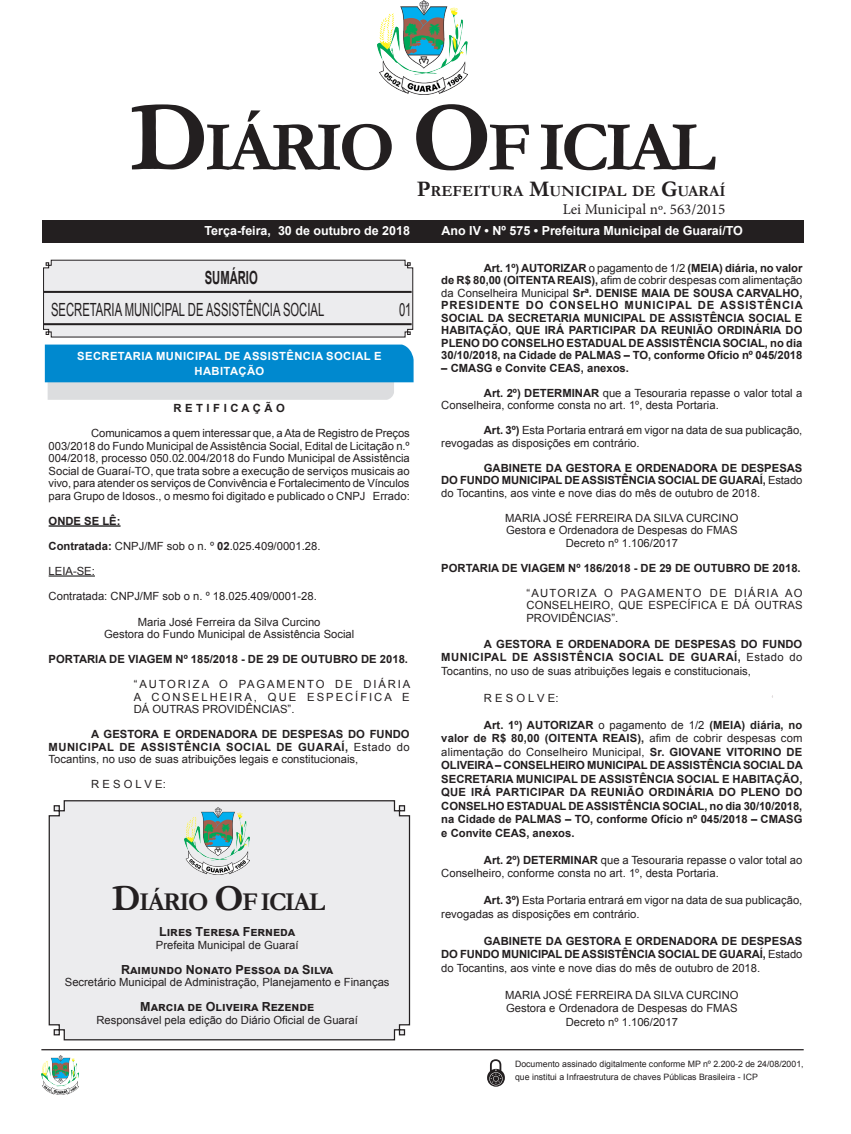
<style>
.page{position:relative;width:851px;height:1134px;background:#fff}
.page>*{position:absolute;margin:0;border:0;box-sizing:border-box;transform-origin:0 0}
.CORPO_DE_TEXTO{font:700 70.88px "Garamond";letter-spacing:-.06em;color:#231f20}
.CORPO_DE_TEXTO-2{font:700 25.88px "Garamond";letter-spacing:-.06em;color:#231f20}
.Nome_Secretário{font:18.12px "Arial";color:#231f20;scale:.62 1}
.Nome_Secretário-2{font:700 18.12px "Arial";color:#231f20;scale:.62 1}
.CORPO_DE_TEXTO-3{font:700 15.62px "Garamond";color:#231f20}
.t1{font:15px "Minion Pro";color:#231f20}
.t2{font:700 12.5px "Arial";color:#fff}
.Assinatura{font:700 12.5px "Arial";color:#231f20}
.CORPO_DE_TEXTO-4{font:700 11.25px/13.5px "Arial";color:#231f20;text-align:justify}
.CORPO_DE_TEXTO-5{font:11.25px/12.5px "Arial";color:#231f20}
.Assinatura-2{font:11.25px "Arial";color:#231f20}
.EMENTA{font:11.25px/12.5px "Arial";letter-spacing:.015em;color:#231f20;text-align:justify}
.SEM_PARAGRAFO{font:700 11.25px "Arial";color:#231f20}
.SEM_PARAGRAFO-2{font:11.25px "Arial";color:#231f20}
.t3{font:700 11.25px/15px "Arial";letter-spacing:.035em;color:#fff;text-align:center}
.TITULOS{font:700 11.25px "Arial";color:#231f20}
.CORPO_DE_TEXTO-6{font:8.75px/12.5px "Arial";color:#231f20}
.s1{font-size:101.25px}
.s2{font-size:22.38px}
.s3{font-family:"Minion Pro";font-size:11.25px;color:#231f20}
.s4{font-weight:700}
.s5{font-weight:400}
.s6{font-size:36.88px}
</style>
<div class="page">
<div style="left:42px;top:220px;width:760px;height:22px;background:#231f20"></div>
<hr style="left:41px;top:1049px;width:762px;height:1px;background:#231f20">
<img style="left:378px;top:0;width:89px;height:95px">
<img style="left:41px;top:1056px;width:37px;height:39px">
<svg style="left:487px;top:1059px;width:18px;height:28px"></svg>
<div style="left:48px;top:800px;width:362px;height:241px;background:#ececee"></div>
<img style="left:185px;top:807px;width:64px;height:68px">
<svg style="left:43px;top:260px;width:370px;height:78px;background:#dcdbdd"></svg>
<hr style="left:49px;top:525px;width:71px;height:2px;background:#000">
<hr style="left:49px;top:576px;width:46px;height:1px;background:#000">
<svg style="left:45px;top:345px;width:368px;height:55px;background:#47a4d4"></svg>
<p class="CORPO_DE_TEXTO" style="left:129px;top:99px;width:587px"><span class="s1">D</span>IÁRIO <span class="s1">O</span>F ICIAL</p>
<p class="CORPO_DE_TEXTO-3" style="left:417px;top:181px;width:310px"><span class="s2">P</span>REFEITURA <span class="s2">M</span>UNICIPAL DE <span class="s2">G</span>UARAÍ</p>
<p class="t1" style="left:562px;top:199px;width:164px">Lei Municipal nº. 563/2015</p>
<p class="EMENTA" style="left:374px;top:161px;width:5px">“</p>
<p class="t2" style="left:204px;top:222px;width:207px">Terça-feira, 30 de outubro de 2018</p>
<p class="t2" style="left:441px;top:222px;width:347px">Ano IV • Nº 575 • Prefeitura Municipal de Guaraí/TO<span class="s3">/......EDI-</span></p>
<p class="Nome_Secretário-2" style="left:205px;top:265px;width:87px">SUMÁRIO</p>
<p class="Nome_Secretário" style="left:51px;top:297px;width:442px">SECRETARIA MUNICIPAL DE ASSISTÊNCIA SOCIAL</p>
<p class="Nome_Secretário" style="left:399px;top:297px;width:22px">01</p>
<p class="t3" style="left:77px;top:349px;width:306px">SECRETARIA MUNICIPAL DE ASSISTÊNCIA SOCIAL E<br>HABITAÇÃO</p>
<p class="TITULOS" style="left:173px;top:400px;width:113px">R E T I F I C A Ç Ã O</p>
<p class="CORPO_DE_TEXTO-5" style="left:49px;top:427px;width:363px;text-align:justify;text-indent:43px">Comunicamos a quem interessar que, a Ata de Registro de Preços 003/2018 do Fundo Municipal de Assistência Social, Edital de Licitação n.º 004/2018, processo 050.02.004/2018 do Fundo Municipal de Assistência Social de Guaraí-TO, que trata sobre a execução de serviços musicais ao vivo, para atender os serviços de Convivência e Fortalecimento de Vínculos para Grupo de Idosos., o mesmo foi digitado e publicado o CNPJ Errado:</p>
<p class="SEM_PARAGRAFO" style="left:49px;top:513px;width:73px">ONDE SE LÊ:</p>
<p class="SEM_PARAGRAFO-2" style="left:49px;top:538px;width:273px"><span class="s4">Contratada:</span> CNPJ/MF sob o n. º <span class="s4">02</span>.025.409/0001.28.</p>
<p class="SEM_PARAGRAFO-2" style="left:49px;top:563px;width:48px">LEIA-SE:</p>
<p class="SEM_PARAGRAFO-2" style="left:49px;top:588px;width:269px">Contratada: CNPJ/MF sob o n. º 18.025.409/0001-28.</p>
<p class="Assinatura-2" style="left:138px;top:614px;width:184px">Maria José Ferreira da Silva Curcino</p>
<p class="Assinatura-2" style="left:104px;top:627px;width:252px">Gestora do Fundo Municipal de Assistência Social</p>
<p class="SEM_PARAGRAFO" style="left:49px;top:651px;width:361px">PORTARIA DE VIAGEM Nº 185/2018 - DE 29 DE OUTUBRO DE 2018.</p>
<p class="EMENTA" style="left:134px;top:678px;width:278px">“AUTORIZA O PAGAMENTO DE DIÁRIA A CONSELHEIRA, QUE ESPECÍFICA E DÁ OUTRAS PROVIDÊNCIAS”.</p>
<p class="CORPO_DE_TEXTO-4" style="left:49px;top:728px;width:362px;line-height:12.5px;text-indent:43px">A GESTORA E ORDENADORA DE DESPESAS DO FUNDO MUNICIPAL DE ASSISTÊNCIA SOCIAL DE GUARAÍ, <span class="s5">Estado do Tocantins, no uso de suas atribuições legais e constitucionais,</span></p>
<p class="CORPO_DE_TEXTO-5" style="left:91px;top:778px;width:76px">R E S O L V E:</p>
<p class="CORPO_DE_TEXTO-2" style="left:112px;top:884px;width:215px"><span class="s6">D</span>IÁRIO <span class="s6">O</span>F ICIAL</p>
<p class="Assinatura" style="left:159px;top:923px;width:137px">Lires Teresa Ferneda</p>
<p class="Assinatura-2" style="left:156px;top:937px;width:144px">Prefeita Municipal de Guaraí</p>
<p class="Assinatura" style="left:121px;top:961px;width:213px">Raimundo Nonato Pessoa da Silva</p>
<p class="Assinatura-2" style="left:65px;top:975px;width:326px">Secretário Municipal de Administração, Planejamento e Finanças</p>
<p class="Assinatura" style="left:140px;top:998px;width:175px">Marcia de Oliveira Rezende</p>
<p class="Assinatura-2" style="left:96px;top:1012px;width:263px">Responsável pela edição do Diário Oficial de Guaraí</p>
<p class="CORPO_DE_TEXTO-4" style="left:441px;top:262px;width:363px;line-height:12.5px;text-indent:43px">Art. 1º) AUTORIZAR <span class="s5">o pagamento de 1/2</span> (MEIA) diária, no valor de R$ 80,00 (OITENTA REAIS), <span class="s5">afim de cobrir despesas com alimentação da Conselheira Municipal</span> Srª. DENISE MAIA DE SOUSA CARVALHO, PRESIDENTE DO CONSELHO MUNICIPAL DE ASSISTÊNCIA SOCIAL DA SECRETARIA MUNICIPAL DE ASSISTÊNCIA SOCIAL E HABITAÇÃO, QUE IRÁ PARTICIPAR DA REUNIÃO ORDINÁRIA DO PLENO DO CONSELHO ESTADUAL DE ASSISTÊNCIA SOCIAL, no dia 30/10/2018, na Cidade de PALMAS – TO, conforme Ofício nº 045/2018</p>
<p class="CORPO_DE_TEXTO-4" style="left:441px;top:361px;width:189px">– CMASG e Convite CEAS, anexos.</p>
<p class="CORPO_DE_TEXTO-5" style="left:441px;top:387px;width:362px;text-indent:43px"><span class="s4">Art. 2º) DETERMINAR</span> que a Tesouraria repasse o valor total a<br>Conselheira, conforme consta no art. 1º, desta Portaria.</p>
<p class="CORPO_DE_TEXTO-5" style="left:441px;top:424px;width:362px;text-indent:43px"><span class="s4">Art. 3º)</span> Esta Portaria entrará em vigor na data de sua publicação, revogadas as disposições em contrário.</p>
<p class="CORPO_DE_TEXTO-4" style="left:441px;top:462px;width:362px;line-height:12.5px;text-indent:43px">GABINETE DA GESTORA E ORDENADORA DE DESPESAS DO FUNDO MUNICIPAL DE ASSISTÊNCIA SOCIAL DE GUARAÍ, <span class="s5">Estado do Tocantins, aos vinte e nove dias do mês de outubro de 2018.</span></p>
<p class="Assinatura-2" style="left:505px;top:510px;width:235px">MARIA JOSÉ FERREIRA DA SILVA CURCINO</p>
<p class="Assinatura-2" style="left:506px;top:523px;width:233px">Gestora e Ordenadora de Despesas do FMAS</p>
<p class="Assinatura-2" style="left:565px;top:535px;width:114px">Decreto nº 1.106/2017</p>
<p class="SEM_PARAGRAFO" style="left:441px;top:560px;width:361px">PORTARIA DE VIAGEM Nº 186/2018 - DE 29 DE OUTUBRO DE 2018.</p>
<p class="EMENTA" style="left:526px;top:587px;width:277px">“AUTORIZA O PAGAMENTO DE DIÁRIA AO CONSELHEIRO, QUE ESPECÍFICA E DÁ OUTRAS PROVIDÊNCIAS”.</p>
<p class="CORPO_DE_TEXTO-4" style="left:441px;top:637px;width:362px;text-indent:43px">A GESTORA E ORDENADORA DE DESPESAS DO FUNDO MUNICIPAL DE ASSISTÊNCIA SOCIAL DE GUARAÍ, <span class="s5">Estado do Tocantins, no uso de suas atribuições legais e constitucionais,</span></p>
<p class="CORPO_DE_TEXTO-5" style="left:484px;top:692px;width:76px">R E S O L V E:</p>
<p class="CORPO_DE_TEXTO-4" style="left:441px;top:718px;width:363px;text-indent:43px">Art. 1º) AUTORIZAR <span class="s5">o pagamento de 1/2</span> (MEIA) diária, no valor de R$ 80,00 (OITENTA REAIS), <span class="s5">afim de cobrir despesas com alimentação do Conselheiro Municipal,</span> Sr. GIOVANE VITORINO DE OLIVEIRA – CONSELHEIRO MUNICIPAL DE ASSISTÊNCIA SOCIAL DA SECRETARIA MUNICIPAL DE ASSISTÊNCIA SOCIAL E HABITAÇÃO, QUE IRÁ PARTICIPAR DA REUNIÃO ORDINÁRIA DO PLENO DO CONSELHO ESTADUAL DE ASSISTÊNCIA SOCIAL, no dia 30/10/2018, na Cidade de PALMAS – TO, conforme Ofício nº 045/2018 – CMASG e Convite CEAS, anexos.</p>
<p class="CORPO_DE_TEXTO-5" style="left:441px;top:853px;width:362px;line-height:13.5px;text-indent:43px"><span class="s4">Art. 2º) DETERMINAR</span> que a Tesouraria repasse o valor total ao<br>Conselheiro, conforme consta no art. 1º, desta Portaria.</p>
<p class="CORPO_DE_TEXTO-5" style="left:441px;top:894px;width:362px;line-height:13.5px;text-indent:43px"><span class="s4">Art. 3º)</span> Esta Portaria entrará em vigor na data de sua publicação, revogadas as disposições em contrário.</p>
<p class="CORPO_DE_TEXTO-4" style="left:441px;top:934px;width:362px;text-indent:43px">GABINETE DA GESTORA E ORDENADORA DE DESPESAS DO FUNDO MUNICIPAL DE ASSISTÊNCIA SOCIAL DE GUARAÍ, <span class="s5">Estado do Tocantins, aos vinte e nove dias do mês de outubro de 2018.</span></p>
<p class="Assinatura-2" style="left:505px;top:987px;width:235px">MARIA JOSÉ FERREIRA DA SILVA CURCINO</p>
<p class="Assinatura-2" style="left:506px;top:1001px;width:233px">Gestora e Ordenadora de Despesas do FMAS</p>
<p class="Assinatura-2" style="left:565px;top:1014px;width:114px">Decreto nº 1.106/2017</p>
<p class="CORPO_DE_TEXTO-6" style="left:515px;top:1058px;width:290px">Documento assinado digitalmente conforme MP nº 2.200-2 de 24/08/2001, que institui a Infraestrutura de chaves Públicas Brasileira - ICP</p>
</div>
